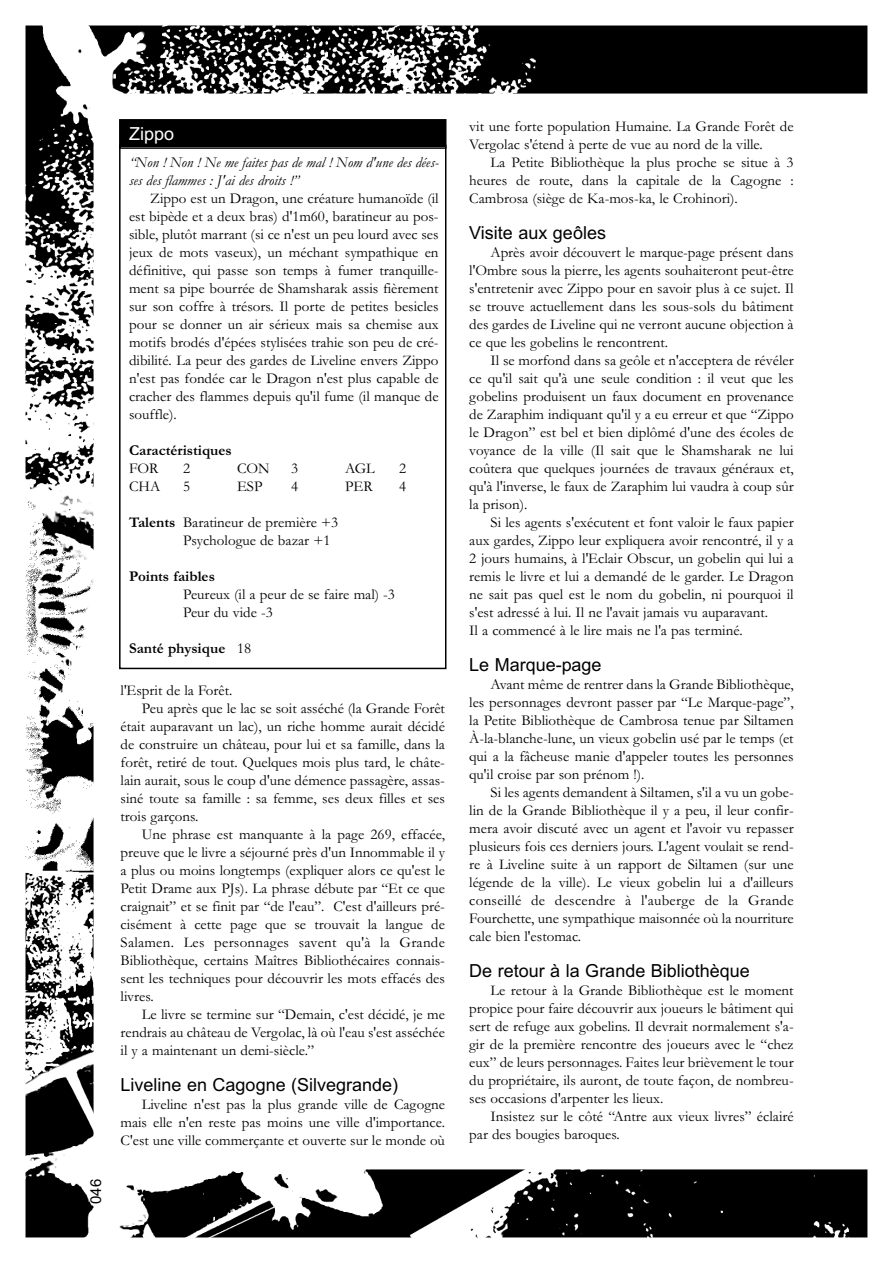
<style>
.page{position:relative;width:893px;height:1263px;background:#fff}
.page>*{position:absolute;margin:0;border:0;box-sizing:border-box;transform-origin:0 0}
.t1{font:18px "Arial";color:#000}
.t2{font:18px "Arial";color:#fff}
.t3{font:15px/18px "Garamond";color:#000;text-align:justify}
.t4{font:italic 15px/18px "Garamond";color:#000}
.t5{font:700 15px "Garamond";color:#000}
.t6{font:15px "Garamond";letter-spacing:.02em;color:#000}
.t7{font:15px "Arial";color:#000}
.s1{font-weight:700}
.s2{font-weight:400}
</style>
<div class="page">
<img style="left:26px;top:26px;width:841px;height:1211px">
<div style="left:121px;top:146px;width:324px;height:522px;background:#fff"></div>
<div style="left:119px;top:145px;width:327px;height:524px;border:2px solid #000"></div>
<div style="left:121px;top:121px;width:324px;height:26px;background:#000"></div>
<div style="left:119px;top:119px;width:327px;height:30px;border:2px solid #000"></div>
<div style="left:106px;top:671px;width:346px;height:13px;background:#fff"></div>
<p class="t7" style="left:87px;top:1204px;width:27px;rotate:-90deg">046</p>
<p class="t2" style="left:129px;top:123px;width:47px">Zippo</p>
<p class="t4" style="left:129px;top:152px;width:311px">“Non ! Non ! Ne me faites pas de mal ! Nom d'une des dées&shy;ses des flammes : J'ai des droits !”</p>
<p class="t3" style="left:129px;top:188px;width:311px;text-indent:21px">Zippo est un Dragon, une créature humanoïde (il est bipède et a deux bras) d'1m60, baratineur au pos&shy;sible, plutôt marrant (si ce n'est un peu lourd avec ses jeux de mots vaseux), un méchant sympathique en définitive, qui passe son temps à fumer tranquille&shy;ment sa pipe bourrée de Shamsharak assis fièrement sur son coffre à trésors. Il porte de petites besicles pour se donner un air sérieux mais sa chemise aux motifs brodés d'épées stylisées trahie son peu de cré&shy;dibilité. La peur des gardes de Liveline envers Zippo n'est pas fondée car le Dragon n'est plus capable de cracher des flammes depuis qu'il fume (il manque de souffle).</p>
<p class="t5" style="left:129px;top:441px;width:104px">Caractéristiques</p>
<p class="t3" style="left:129px;top:458px;width:31px">FOR</p>
<p class="t3" style="left:183px;top:458px;width:9px">2</p>
<p class="t3" style="left:237px;top:458px;width:34px">CON</p>
<p class="t3" style="left:291px;top:458px;width:9px">3</p>
<p class="t3" style="left:345px;top:458px;width:31px">AGL</p>
<p class="t3" style="left:399px;top:458px;width:9px">2</p>
<p class="t3" style="left:129px;top:476px;width:33px">CHA</p>
<p class="t3" style="left:183px;top:476px;width:9px">5</p>
<p class="t3" style="left:237px;top:476px;width:27px">ESP</p>
<p class="t3" style="left:291px;top:476px;width:9px">4</p>
<p class="t3" style="left:345px;top:476px;width:29px">PER</p>
<p class="t3" style="left:399px;top:476px;width:9px">4</p>
<p class="t3" style="left:183px;top:512px;width:157px;text-indent:-54px"><span class="s1">Talents</span> Baratineur de première +3<br>Psychologue de bazar +1</p>
<p class="t5" style="left:129px;top:567px;width:87px">Points faibles</p>
<p class="t3" style="left:183px;top:584px;width:213px">Peureux (il a peur de se faire mal) -3<br>Peur du vide -3</p>
<p class="t5" style="left:129px;top:639px;width:124px">Santé physique <span class="s2">18</span></p>
<p class="t3" style="left:121px;top:681px;width:113px">l'Esprit de la Forêt.</p>
<p class="t3" style="left:142px;top:699px;width:305px">Peu après que le lac se soit asséché (la Grande Forêt</p>
<p class="t3" style="left:121px;top:717px;width:326px">était auparavant un lac), un riche homme aurait décidé</p>
<p class="t3" style="left:121px;top:735px;width:326px">de construire un château, pour lui et sa famille, dans la</p>
<p class="t3" style="left:121px;top:753px;width:326px">forêt, retiré de tout. Quelques mois plus tard, le châte-</p>
<p class="t3" style="left:121px;top:771px;width:326px">lain aurait, sous le coup d'une démence passagère, assas-</p>
<p class="t3" style="left:121px;top:789px;width:326px">siné toute sa famille : sa femme, ses deux filles et ses</p>
<p class="t3" style="left:121px;top:807px;width:79px">trois garçons.</p>
<p class="t3" style="left:142px;top:825px;width:305px">Une phrase est manquante à la page 269, effacée,</p>
<p class="t3" style="left:121px;top:843px;width:326px">preuve que le livre a séjourné près d'un Innommable il y</p>
<p class="t3" style="left:121px;top:861px;width:326px">a plus ou moins longtemps (expliquer alors ce qu'est le</p>
<p class="t3" style="left:121px;top:879px;width:326px">Petit Drame aux PJs). La phrase débute par “Et ce que</p>
<p class="t3" style="left:121px;top:897px;width:326px">craignait” et se finit par “de l'eau”. C'est d'ailleurs pré-</p>
<p class="t3" style="left:121px;top:915px;width:326px">cisément à cette page que se trouvait la langue de</p>
<p class="t6" style="left:121px;top:933px;width:326px">Salamen. Les personnages savent qu'à la Grande</p>
<p class="t3" style="left:121px;top:951px;width:326px">Bibliothèque, certains Maîtres Bibliothécaires connais-</p>
<p class="t3" style="left:121px;top:969px;width:326px">sent les techniques pour découvrir les mots effacés des</p>
<p class="t3" style="left:121px;top:987px;width:35px">livres.</p>
<p class="t3" style="left:142px;top:1005px;width:305px">Le livre se termine sur “Demain, c'est décidé, je me</p>
<p class="t3" style="left:121px;top:1023px;width:326px">rendrais au château de Vergolac, là où l'eau s'est asséchée</p>
<p class="t3" style="left:121px;top:1041px;width:195px">il y a maintenant un demi-siècle.”</p>
<p class="t1" style="left:121px;top:1075px;width:279px">Liveline en Cagogne (Silvegrande)</p>
<p class="t3" style="left:121px;top:1095px;width:326px;text-indent:21px">Liveline n'est pas la plus grande ville de Cagogne mais elle n'en reste pas moins une ville d'importance.<br>C'est une ville commerçante et ouverte sur le monde où</p>
<p class="t3" style="left:469px;top:117px;width:326px">vit une forte population Humaine. La Grande Forêt de<br>Vergolac s'étend à perte de vue au nord de la ville.</p>
<p class="t3" style="left:469px;top:153px;width:326px;text-indent:21px">La Petite Bibliothèque la plus proche se situe à 3 heures de route, dans la capitale de la Cagogne :<br>Cambrosa (siège de Ka-mos-ka, le Crohinori).</p>
<p class="t1" style="left:469px;top:222px;width:138px">Visite aux geôles</p>
<p class="t3" style="left:469px;top:243px;width:326px;text-indent:21px">Après avoir découvert le marque-page présent dans l'Ombre sous la pierre, les agents souhaiteront peut-être s'entretenir avec Zippo pour en savoir plus à ce sujet. Il se trouve actuellement dans les sous-sols du bâtiment des gardes de Liveline qui ne verront aucune objection à ce que les gobelins le rencontrent.</p>
<p class="t3" style="left:469px;top:351px;width:326px;text-indent:21px">Il se morfond dans sa geôle et n'acceptera de révéler ce qu'il sait qu'à une seule condition : il veut que les gobelins produisent un faux document en provenance de Zaraphim indiquant qu'il y a eu erreur et que “Zippo le Dragon” est bel et bien diplômé d'une des écoles de voyance de la ville (Il sait que le Shamsharak ne lui coûtera que quelques journées de travaux généraux et, qu'à l'inverse, le faux de Zaraphim lui vaudra à coup sûr la prison).</p>
<p class="t3" style="left:469px;top:513px;width:326px;text-align:left;text-indent:21px">Si les agents s'exécutent et font valoir le faux papier aux gardes, Zippo leur expliquera avoir rencontré, il y a 2 jours humains, à l'Eclair Obscur, un gobelin qui lui a remis le livre et lui a demandé de le garder. Le Dragon ne sait pas quel est le nom du gobelin, ni pourquoi il s'est adressé à lui. Il ne l'avait jamais vu auparavant.<br>Il a commencé à le lire mais ne l'a pas terminé.</p>
<p class="t1" style="left:469px;top:654px;width:134px">Le Marque-page</p>
<p class="t3" style="left:469px;top:675px;width:326px;text-indent:21px">Avant même de rentrer dans la Grande Bibliothèque, les personnages devront passer par “Le Marque-page”, la Petite Bibliothèque de Cambrosa tenue par Siltamen À-la-blanche-lune, un vieux gobelin usé par le temps (et qui a la fâcheuse manie d'appeler toutes les personnes qu'il croise par son prénom !).</p>
<p class="t3" style="left:469px;top:783px;width:326px;text-indent:21px">Si les agents demandent à Siltamen, s'il a vu un gobe&shy;lin de la Grande Bibliothèque il y a peu, il leur confir&shy;mera avoir discuté avec un agent et l'avoir vu repasser plusieurs fois ces derniers jours. L'agent voulait se rend&shy;re à Liveline suite à un rapport de Siltamen (sur une légende de la ville). Le vieux gobelin lui a d'ailleurs conseillé de descendre à l'auberge de la Grande Fourchette, une sympathique maisonnée où la nourriture cale bien l'estomac.</p>
<p class="t1" style="left:469px;top:960px;width:282px">De retour à la Grande Bibliothèque</p>
<p class="t3" style="left:469px;top:981px;width:326px;text-indent:21px">Le retour à la Grande Bibliothèque est le moment propice pour faire découvrir aux joueurs le bâtiment qui sert de refuge aux gobelins. Il devrait normalement s'a&shy;gir de la première rencontre des joueurs avec le “chez eux” de leurs personnages. Faites leur brièvement le tour du propriétaire, ils auront, de toute façon, de nombreu&shy;ses occasions d'arpenter les lieux.</p>
<p class="t3" style="left:469px;top:1107px;width:326px;text-indent:21px">Insistez sur le côté “Antre aux vieux livres” éclairé par des bougies baroques.</p>
</div>
